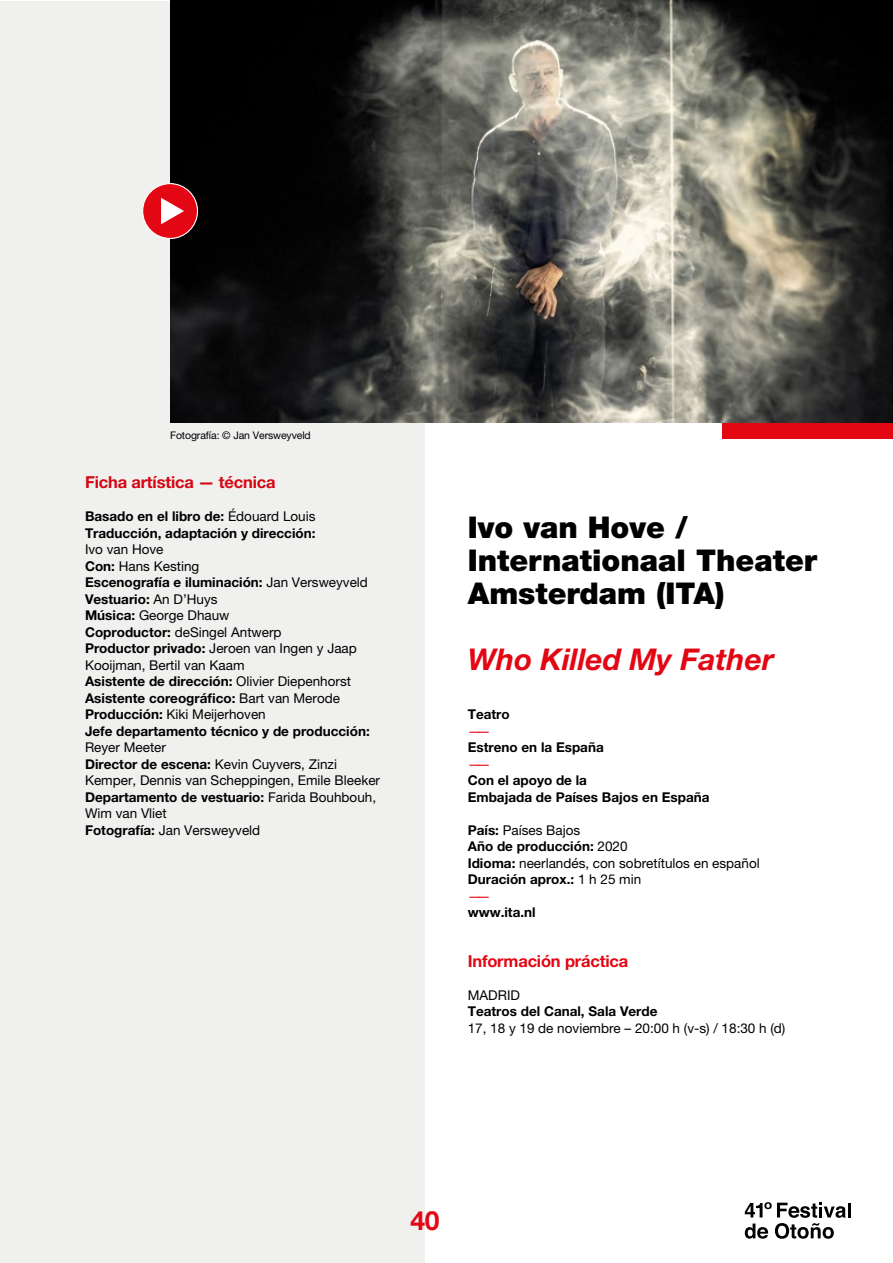
<style>
.page{position:relative;width:893px;height:1263px;background:#fff}
.page>*{position:absolute;margin:0;border:0;box-sizing:border-box;transform-origin:0 0}
.t1{font:900 30px/33px "Helvetica Neue LT Pro";color:#000}
.t2{font:italic 700 30px "Helvetica Neue LT Pro";color:#e30613}
.t3{font:700 26.55px "Helvetica Neue LT Pro";color:#e30613}
.t4{font:700 16.5px "Helvetica Neue LT Pro";letter-spacing:-.01em;color:#e30613}
.t5{font:700 13.5px/16.5px "Helvetica Neue LT Pro";color:#000}
.t6{font:13.5px/16.5px "Helvetica Neue LT Pro";color:#000}
.t7{font:13.5px "Helvetica Neue LT Pro";color:#e30613}
.t8{font:10.5px "Helvetica Neue LT Pro";letter-spacing:-.01em;color:#000}
.s1{font-weight:400}
.s2{font-weight:700}
.s3{color:#e30613}
</style>
<div class="page">
<div style="left:1px;top:1px;width:424px;height:1261px;background:#f0f0ef"></div>
<div style="left:723px;top:307px;width:170px;height:132px;background:#e30613"></div>
<img style="left:170px;top:0;width:723px;height:422px">
<hr style="left:848px;top:1203px;width:3px;height:14px;background:#000">
<svg style="left:745px;top:1202px;width:101px;height:37px"></svg>
<div style="left:143px;top:184px;width:54px;height:54px;background:#e30613;border-radius:50%"></div>
<div style="left:142px;top:183px;width:56px;height:56px;border:1px solid #fff;border-radius:50%"></div>
<svg style="left:161px;top:198px;width:23px;height:26px"></svg>
<p class="t8" style="left:170px;top:429px;width:142px">Fotografía: © Jan Versweyveld</p>
<p class="t4" style="left:85px;top:472px;width:192px">Ficha artística — técnica</p>
<p class="t5" style="left:85px;top:508px;width:232px">Basado en el libro de: <span class="s1">Édouard Louis<br></span>Traducción, adaptación y dirección:</p>
<p class="t5" style="left:85px;top:541px;width:286px"><span class="s1">Ivo van Hove<br></span>Con: <span class="s1">Hans Kesting<br></span>Escenografía e iluminación: <span class="s1">Jan Versweyveld<br></span>Vestuario: <span class="s1">An D’Huys<br></span>Música: <span class="s1">George Dhauw<br></span>Coproductor: <span class="s1">deSingel Antwerp<br></span>Productor privado: <span class="s1">Jeroen van Ingen y Jaap<br>Kooijman, Bertil van Kaam<br></span>Asistente de dirección: <span class="s1">Olivier Diepenhorst<br></span>Asistente coreográfico: <span class="s1">Bart van Merode<br></span>Producción: <span class="s1">Kiki Meijerhoven<br></span>Jefe departamento técnico y de producción:</p>
<p class="t6" style="left:85px;top:739px;width:297px">Reyer Meeter<br><span class="s2">Director de escena:</span> Kevin Cuyvers, Zinzi<br>Kemper, Dennis van Scheppingen, Emile Bleeker<br><span class="s2">Departamento de vestuario:</span> Farida Bouhbouh,<br>Wim van Vliet<br><span class="s2">Fotografía:</span> Jan Versweyveld</p>
<h1 class="t1" style="left:468px;top:510px;width:351px">Ivo van Hove /<br>Internationaal Theater<br>Amsterdam (ITA)</h1>
<h1 class="t2" style="left:468px;top:640px;width:308px">Who Killed My Father</h1>
<p class="t5" style="left:468px;top:706px;width:43px">Teatro</p>
<p class="t7" style="left:468px;top:723px;width:24px">——</p>
<p class="t5" style="left:468px;top:739px;width:137px">Estreno en la España</p>
<p class="t7" style="left:468px;top:756px;width:24px">——</p>
<p class="t5" style="left:468px;top:772px;width:243px">Con el apoyo de la<br>Embajada de Países Bajos en España</p>
<p class="t6" style="left:468px;top:821px;width:293px"><span class="s2">País:</span> Países Bajos<br><span class="s2">Año de producción:</span> 2020<br><span class="s2">Idioma:</span> neerlandés, con sobretítulos en español<br><span class="s2">Duración aprox.:</span> 1 h 25 min<br><span class="s3">——</span></p>
<p class="t5" style="left:468px;top:904px;width:69px">www.ita.nl</p>
<p class="t4" style="left:468px;top:950px;width:162px">Información práctica</p>
<p class="t6" style="left:468px;top:986px;width:54px">MADRID</p>
<p class="t5" style="left:468px;top:1003px;width:191px">Teatros del Canal, Sala Verde</p>
<p class="t6" style="left:468px;top:1019px;width:319px">17, 18 y 19 de noviembre – 20:00 h (v-s) / 18:30 h (d)</p>
<h2 class="t3" style="left:411px;top:1204px;width:30px">40</h2>
</div>
